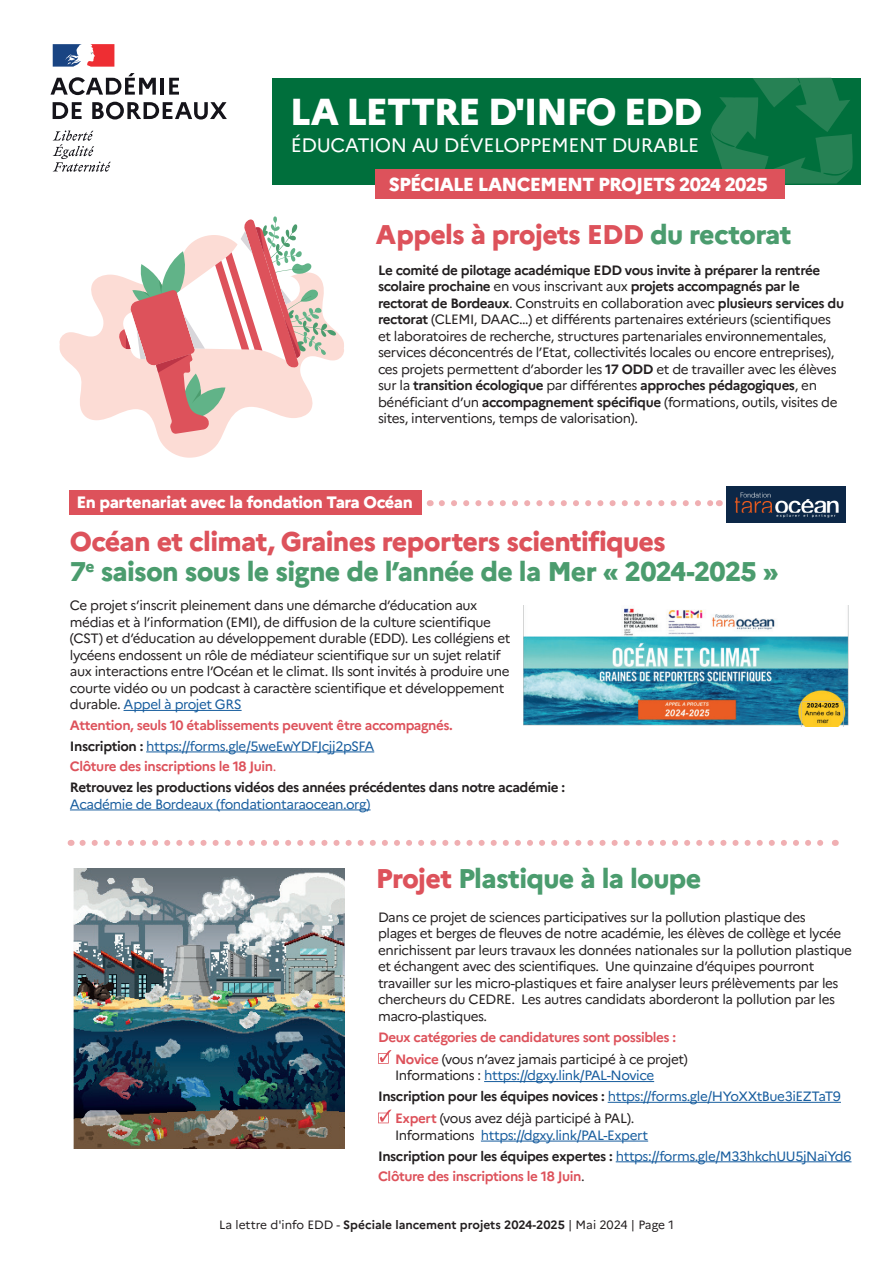
<style>
.page{position:relative;width:893px;height:1263px;background:#fff}
.page>*{position:absolute;margin:0;border:0;box-sizing:border-box;transform-origin:0 0}
.t1{font:800 37.5px "Marianne";letter-spacing:-.04em;color:#fff}
.t2{font:800 27px/30px "Marianne";letter-spacing:-.025em;color:#4b9c6e}
.t3{font:800 27px "Marianne";letter-spacing:-.025em;color:#dd525b}
.t4{font:19.5px "Marianne";letter-spacing:-.02em;color:#fff}
.t5{font:800 18.9px "Marianne";letter-spacing:-.04em;color:#fff}
.t6{font:800 16.5px "Marianne";letter-spacing:-.025em;color:#fff}
.t7{font:13.5px/16.5px "Marianne";letter-spacing:-.03em;color:#231f20}
.t8{font:700 13.5px/20.7px "Marianne";letter-spacing:-.03em;color:#dd525b}
.t9{font:13.5px/20.7px "Marianne";letter-spacing:-.03em;color:#175d9e}
.t10{font:700 12px "Marianne";color:#231f20}
.s1{color:#4b9c6e}
.s2{font-weight:700}
.s3{color:#dd525b}
.s4{color:#175d9e}
.s5{color:#231f20}
.s6{font-weight:400;color:#175d9e}
.s7{font-weight:400}
.s8{font-weight:400;color:#231f20}
.s9{font-weight:700;color:#231f20}
.s10{font-weight:700;color:#dd525b}
</style>
<div class="page">
<hr style="left:124px;top:710px;width:118px;height:1px;background:#175d9e">
<hr style="left:146px;top:751px;width:228px;height:1px;background:#175d9e">
<hr style="left:70px;top:809px;width:301px;height:1px;background:#175d9e">
<hr style="left:484px;top:1081px;width:170px;height:1px;background:#175d9e">
<hr style="left:608px;top:1102px;width:233px;height:1px;background:#175d9e">
<hr style="left:481px;top:1140px;width:167px;height:1px;background:#175d9e">
<hr style="left:616px;top:1161px;width:235px;height:1px;background:#175d9e">
<svg style="left:378px;top:1050px;width:13px;height:14px"></svg>
<svg style="left:378px;top:1109px;width:13px;height:14px"></svg>
<svg style="left:53px;top:130px;width:58px;height:42px"></svg>
<svg style="left:53px;top:44px;width:61px;height:23px"></svg>
<svg style="left:50px;top:73px;width:106px;height:22px"></svg>
<hr style="left:161px;top:78px;width:3px;height:17px;background:#15141a">
<svg style="left:169px;top:78px;width:10px;height:17px"></svg>
<svg style="left:53px;top:102px;width:29px;height:17px"></svg>
<svg style="left:92px;top:102px;width:135px;height:18px"></svg>
<div style="left:272px;top:78px;width:588px;height:106px;background:#006f3c"></div>
<svg style="left:83px;top:840px;width:741px;height:6px"></svg>
<svg style="left:59px;top:274px;width:285px;height:184px"></svg>
<svg style="left:119px;top:216px;width:217px;height:218px"></svg>
<svg style="left:710px;top:78px;width:143px;height:106px"></svg>
<div style="left:376px;top:169px;width:409px;height:30px;background:#dd525b"></div>
<img style="left:524px;top:605px;width:324px;height:122px">
<div style="left:70px;top:490px;width:352px;height:25px;background:#dd525b"></div>
<img style="left:727px;top:486px;width:118px;height:36px">
<img style="left:74px;top:868px;width:271px;height:280px">
<svg style="left:442px;top:500px;width:271px;height:6px"></svg>
<h1 class="t1" style="left:290px;top:82px;width:414px">LA LETTRE D'INFO EDD</h1>
<h3 class="t4" style="left:291px;top:130px;width:410px">ÉDUCATION AU DÉVELOPPEMENT DURABLE</h3>
<h3 class="t5" style="left:389px;top:170px;width:380px">SPÉCIALE LANCEMENT PROJETS 2024 2025</h3>
<h2 class="t3" style="left:376px;top:214px;width:417px">Appels à projets EDD <span class="s1">du rectorat</span></h2>
<p class="t7" style="left:378px;top:261px;width:468px"><span class="s2">Le comité de pilotage académique EDD vous invite à préparer la rentrée scolaire prochaine</span> en vous inscrivant aux <span class="s2">projets accompagnés par le rectorat de Bordeaux</span>. Construits en collaboration avec <span class="s2">plusieurs services du rectorat</span> (CLEMI, DAAC…) et différents partenaires extérieurs (scientifiques et laboratoires de recherche, structures partenariales environnementales, services déconcentrés de l’Etat, collectivités locales ou encore entreprises), ces projets permettent d’aborder les <span class="s2">17 ODD</span> et de travailler avec les élèves sur la <span class="s2">transition écologique</span> par différentes <span class="s2">approches pédagogiques</span>, en bénéficiant d’un <span class="s2">accompagnement spécifique</span> (formations, outils, visites de sites, interventions, temps de valorisation).</p>
<p class="t6" style="left:76px;top:490px;width:338px">En partenariat avec la fondation Tara Océan</p>
<h2 class="t2" style="left:70px;top:524px;width:710px"><span class="s3">Océan et climat, Graines reporters scientifiques<br></span>7<sup>e</sup> saison sous le signe de l’année de la Mer « 2024-2025 »</h2>
<p class="t7" style="left:70px;top:596px;width:442px">Ce projet s’inscrit pleinement dans une démarche d’éducation aux médias et à l’information (EMI), de diffusion de la culture scientifique (CST) et d’éducation au développement durable (EDD). Les collégiens et lycéens endossent un rôle de médiateur scientifique sur un sujet relatif aux interactions entre l’Océan et le climat. Ils sont invités à produire une courte vidéo ou un podcast à caractère scientifique et développement durable. <span class="s4">Appel à projet GRS</span></p>
<p class="t8" style="left:70px;top:714px;width:497px">Attention, seuls 10 établissements peuvent être accompagnés.<br><span class="s5">Inscription :</span> <span class="s6">https://forms.gle/5weEwYDFJcjj2pSFA<br></span>Clôture des inscriptions le 18 Juin<span class="s7">.<br></span><span class="s5">Retrouvez les productions vidéos des années précédentes dans notre académie :</span></p>
<p class="t9" style="left:70px;top:792px;width:302px">Académie de Bordeaux (fondationtaraocean.org)</p>
<h2 class="t2" style="left:376px;top:861px;width:327px"><span class="s3">Projet</span> Plastique à la loupe</h2>
<p class="t7" style="left:378px;top:908px;width:476px">Dans ce projet de sciences participatives sur la pollution plastique des<br>plages et berges de fleuves de notre académie, les élèves de collège et lycée enrichissent par leurs travaux les données nationales sur la pollution plastique et échangent avec des scientifiques. Une quinzaine d’équipes pourront travailler sur les micro-plastiques et faire analyser leurs prélèvements par les chercheurs du CEDRE. Les autres candidats aborderont la pollution par les macro-plastiques.</p>
<p class="t8" style="left:395px;top:1024px;width:294px;line-height:22.2px;text-indent:-17px">Deux catégories de candidatures sont possibles :<br>Novice <span class="s8">(vous n’avez jamais participé à ce projet)</span></p>
<p class="t9" style="left:378px;top:1064px;width:464px;text-indent:17px"><span class="s5">Informations :</span> https://dgxy.link/PAL-Novice<br><span class="s9">Inscription pour les équipes novices :</span> https://forms.gle/HYoXXtBue3iEZTaT9</p>
<p class="t7" style="left:395px;top:1109px;width:255px"><span class="s10">Expert</span> (vous avez déjà participé à PAL).<br>Informations <span class="s4">https://dgxy.link/PAL-Expert</span></p>
<p class="t9" style="left:378px;top:1144px;width:475px"><span class="s9">Inscription pour les équipes expertes :</span> https://forms.gle/M33hkchUU5jNaiYd6<br><span class="s10">Clôture des inscriptions le 18 Juin</span><span class="s5">.</span></p>
<p class="t10" style="left:219px;top:1216px;width:456px"><span class="s7">La lettre d'info EDD -</span> Spéciale lancement projets 2024-2025 <span class="s7">| Mai 2024 | Page 1</span></p>
</div>
